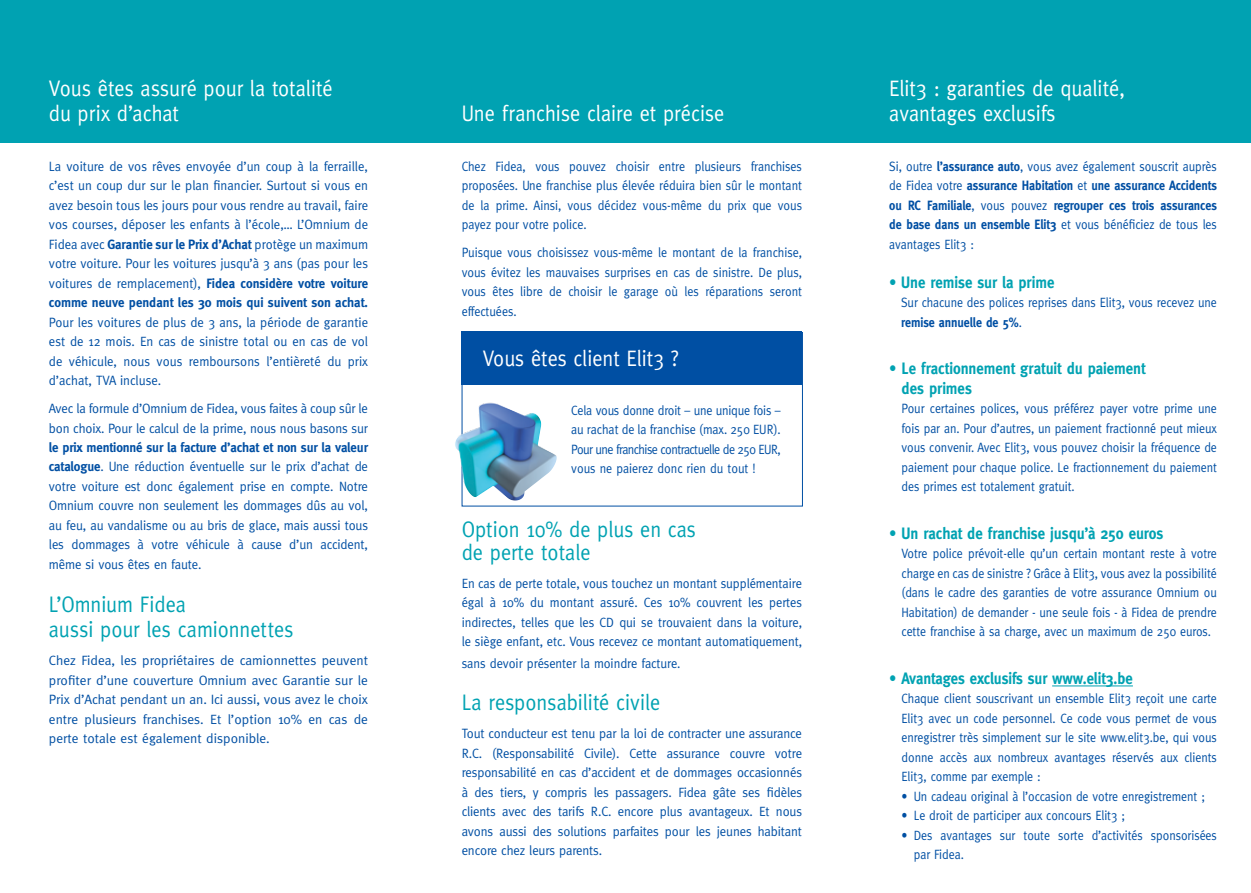
<style>
.page{position:relative;width:1251px;height:893px;background:#fff}
.page>*{position:absolute;margin:0;border:0;box-sizing:border-box;transform-origin:0 0}
.t1{font:22.5px/25.5px "Meta";color:#fff;scale:.9 1}
.t2{font:22.5px/25.5px "Meta";color:#00a2b2;scale:.9 1}
.t3{font:700 16.5px/19.5px "Meta";letter-spacing:-.005em;color:#00a2b2;scale:.9 1}
.t4{font:700 16.5px "Meta";letter-spacing:-.005em;color:#00a2b2;scale:.89 1}
.t5{font:13.5px/19.5px "Meta";letter-spacing:-.005em;color:#004fa3;text-align:justify;scale:.95 1}
.t6{font:13.5px/19.5px "Meta";letter-spacing:-.005em;color:#004fa3;text-align:justify;scale:.89 1}
.t7{font:13.5px/19.5px "Meta";letter-spacing:-.005em;color:#004fa3;text-align:justify;scale:.9 1}
.t8{font:13.5px/19.5px "Meta";letter-spacing:-.005em;color:#004fa3;text-align:justify;scale:.93 1}
.t9{font:700 13.5px/19.5px "Meta";letter-spacing:-.005em;color:#004fa3;text-align:justify;scale:.89 1}
.t10{font:13.5px/19.5px "Meta";letter-spacing:-.005em;color:#004fa3;text-align:justify}
.s1{font-weight:700}
.s2{font-weight:400}
</style>
<div class="page">
<div style="left:0;top:0;width:1250px;height:143px;background:#00a2b2"></div>
<div style="left:461px;top:332px;width:340px;height:53px;background:#004fa3"></div>
<img style="left:478px;top:403px;width:11px;height:25px">
<hr style="left:1051px;top:686px;width:81px;height:1px;background:#00a2b2">
<h1 class="t1" style="left:49px;top:75px;width:316px">Vous êtes assuré pour la totalité du prix d’achat</h1>
<p class="t5" style="left:49px;top:156px;width:337px">La voiture de vos rêves envoyée d’un coup à la ferraille, c’est un coup dur sur le plan financier. Surtout si vous en avez besoin tous les jours pour vous rendre au travail, faire vos courses, déposer les enfants à l’école,… L’Omnium de Fidea avec <span class="s1">Garantie sur le Prix d’Achat</span> protège un maximum votre voiture. Pour les voitures jusqu’à 3 ans (pas pour les voitures de remplacement), <span class="s1">Fidea considère votre voiture comme neuve pendant les 30 mois qui suivent son achat.</span></p>
<p class="t5" style="left:49px;top:312px;width:337px">Pour les voitures de plus de 3 ans, la période de garantie est de 12 mois. En cas de sinistre total ou en cas de vol de véhicule, nous vous remboursons l’entièreté du prix d’achat, TVA incluse.</p>
<p class="t5" style="left:49px;top:398px;width:337px">Avec la formule d’Omnium de Fidea, vous faites à coup sûr le bon choix. Pour le calcul de la prime, nous nous basons sur</p>
<p class="t5" style="left:49px;top:437px;width:337px"><span class="s1">le prix mentionné sur la facture d’achat et non sur la valeur catalogue</span>. Une réduction éventuelle sur le prix d’achat de votre voiture est donc également prise en compte. Notre Omnium couvre non seulement les dommages dûs au vol, au feu, au vandalisme ou au bris de glace, mais aussi tous les dommages à votre véhicule à cause d’un accident, même si vous êtes en faute.</p>
<h1 class="t2" style="left:49px;top:591px;width:273px">L’Omnium Fidea<br>aussi pour les camionnettes</h1>
<p class="t10" style="left:49px;top:650px;width:320px">Chez Fidea, les propriétaires de camionnettes peuvent profiter d’une couverture Omnium avec Garantie sur le Prix d’Achat pendant un an. Ici aussi, vous avez le choix entre plusieurs franchises. Et l’option 10% en cas de perte totale est également disponible.</p>
<h1 class="t1" style="left:461px;top:100px;width:293px">Une franchise claire et précise</h1>
<p class="t7" style="left:461px;top:156px;width:379px">Chez Fidea, vous pouvez choisir entre plusieurs franchises proposées. Une franchise plus élevée réduira bien sûr le montant de la prime. Ainsi, vous décidez vous-même du prix que vous payez pour votre police.</p>
<p class="t7" style="left:461px;top:242px;width:379px">Puisque vous choisissez vous-même le montant de la franchise, vous évitez les mauvaises surprises en cas de sinistre. De plus, vous êtes libre de choisir le garage où les réparations seront effectuées.</p>
<h1 class="t1" style="left:483px;top:345px;width:218px">Vous êtes client Elit3 ?</h1>
<p class="t7" style="left:571px;top:400px;width:234px">Cela vous donne droit – une unique fois – au rachat de la franchise (max. 250 EUR).<br>Pour une franchise contractuelle de 250 EUR, vous ne paierez donc rien du tout !</p>
<h1 class="t2" style="left:461px;top:518px;width:262px;line-height:22px">Option 10% de plus en cas de perte totale</h1>
<p class="t8" style="left:461px;top:573px;width:367px">En cas de perte totale, vous touchez un montant supplémentaire égal à 10% du montant assuré. Ces 10% couvrent les pertes indirectes, telles que les CD qui se trouvaient dans la voiture, le siège enfant, etc. Vous recevez ce montant automatiquement,</p>
<p class="t8" style="left:461px;top:653px;width:237px">sans devoir présenter la moindre facture.</p>
<h1 class="t2" style="left:461px;top:689px;width:222px">La responsabilité civile</h1>
<p class="t5" style="left:461px;top:724px;width:360px">Tout conducteur est tenu par la loi de contracter une assurance R.C. (Responsabilité Civile). Cette assurance couvre votre responsabilité en cas d’accident et de dommages occasionnés à des tiers, y compris les passagers. Fidea gâte ses fidèles clients avec des tarifs R.C. encore plus avantageux. Et nous avons aussi des solutions parfaites pour les jeunes habitant encore chez leurs parents.</p>
<h1 class="t1" style="left:889px;top:75px;width:263px">Elit3 : garanties de qualité, avantages exclusifs</h1>
<p class="t9" style="left:889px;top:156px;width:369px"><span class="s2">Si, outre</span> l’assurance auto<span class="s2">, vous avez également souscrit auprès de Fidea votre</span> assurance Habitation <span class="s2">et</span> une assurance Accidents ou RC Familiale<span class="s2">, vous pouvez</span> regrouper ces trois assurances de base dans un ensemble Elit3 <span class="s2">et vous bénéficiez de tous les avantages Elit3 :</span></p>
<p class="t3" style="left:889px;top:272px;width:185px">• Une remise sur la prime</p>
<p class="t6" style="left:901px;top:292px;width:356px">Sur chacune des polices reprises dans Elit3, vous recevez une <span class="s1">remise annuelle de 5%</span>.</p>
<p class="t3" style="left:901px;top:358px;width:272px;text-indent:-12px">• Le fractionnement gratuit du paiement des primes</p>
<p class="t6" style="left:901px;top:398px;width:356px">Pour certaines polices, vous préférez payer votre prime une fois par an. Pour d’autres, un paiement fractionné peut mieux vous convenir. Avec Elit3, vous pouvez choisir la fréquence de paiement pour chaque police. Le fractionnement du paiement des primes est totalement gratuit.</p>
<p class="t3" style="left:889px;top:523px;width:306px">• Un rachat de franchise jusqu’à 250 euros</p>
<p class="t6" style="left:901px;top:543px;width:356px">Votre police prévoit-elle qu’un certain montant reste à votre charge en cas de sinistre ? Grâce à Elit3, vous avez la possibilité (dans le cadre des garanties de votre assurance Omnium ou Habitation) de demander - une seule fois - à Fidea de prendre cette franchise à sa charge, avec un maximum de 250 euros.</p>
<p class="t4" style="left:889px;top:668px;width:275px">• Avantages exclusifs sur www.elit3.be</p>
<p class="t6" style="left:901px;top:688px;width:356px">Chaque client souscrivant un ensemble Elit3 reçoit une carte Elit3 avec un code personnel. Ce code vous permet de vous enregistrer très simplement sur le site www.elit3.be, qui vous donne accès aux nombreux avantages réservés aux clients Elit3, comme par exemple :</p>
<p class="t6" style="left:901px;top:786px;width:342px">• Un cadeau original à l’occasion de votre enregistrement ;</p>
<p class="t6" style="left:901px;top:805px;width:252px">• Le droit de participer aux concours Elit3 ;</p>
<p class="t6" style="left:913px;top:825px;width:342px;text-indent:-12px">• Des avantages sur toute sorte d’activités sponsorisées par Fidea.</p>
</div>
